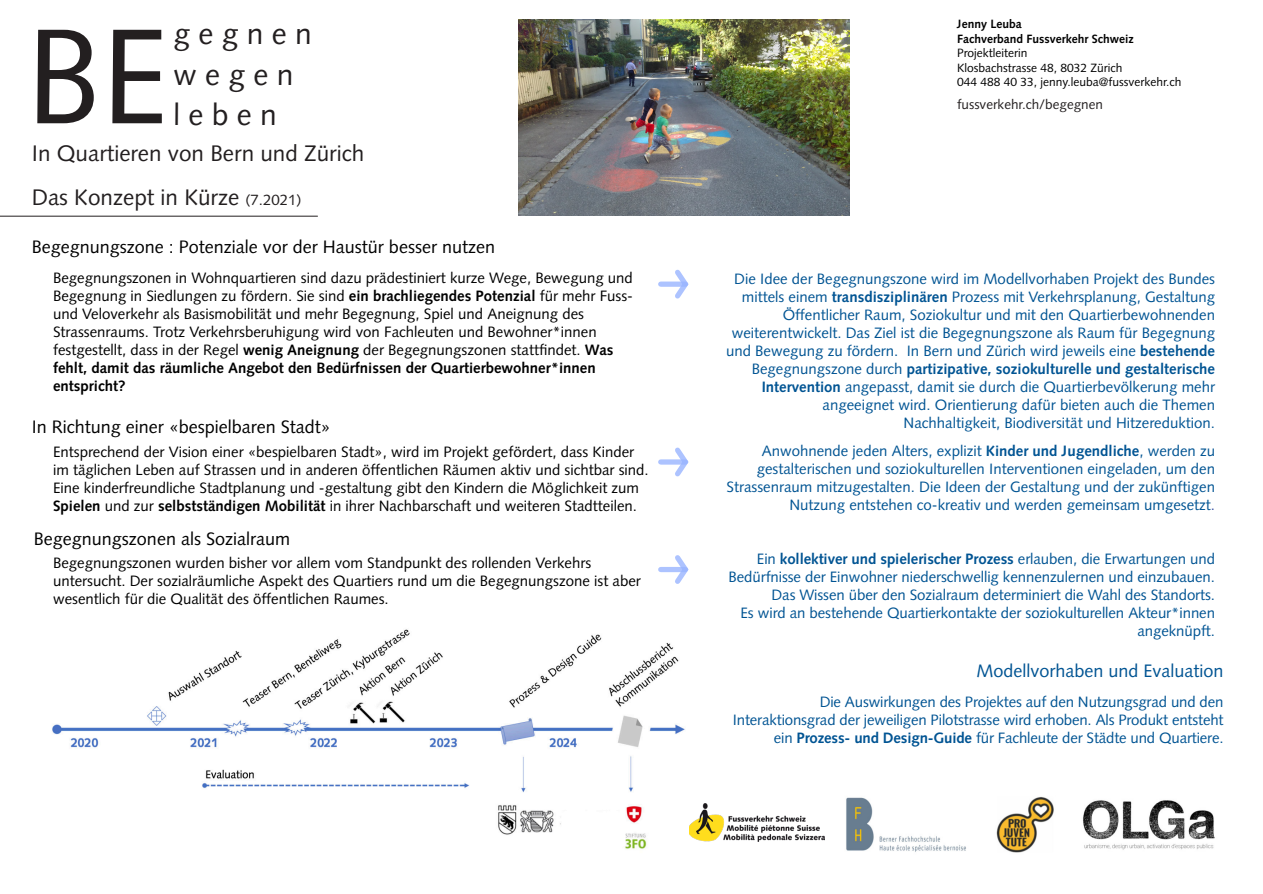
<style>
.page{position:relative;width:1263px;height:894px;background:#fff}
.page>*{position:absolute;margin:0;border:0;box-sizing:border-box;transform-origin:0 0}
.t1{font:135px "Syntax LT Std";color:#231f20}
.t2{font:30px/40.3px "Syntax LT Std";letter-spacing:.28em;color:#231f20}
.t3{font:22.5px/43.2px "Syntax LT Std";color:#231f20}
.t4{font:18px "Syntax LT Std";color:#000}
.t5{font:18px "Syntax LT Std";color:#005493}
.t6{font:15px/18px "Syntax LT Std";color:#005493;text-align:right}
.t7{font:15px/18px "Syntax LT Std";color:#000}
.t8{font:13.5px "Syntax LT Std";color:#231f20}
.t9{font:12px/14.4px "Syntax LT Std";color:#000}
.t10{font:700 12px/14.4px "Syntax LT Std";color:#000}
.s1{font-size:15px}
.s2{font-weight:700}
.s3{color:#3d53a4}
</style>
<div class="page">
<svg style="left:675px;top:269px;width:14px;height:30px"></svg>
<div style="left:661px;top:281px;width:24px;height:6px;background:#99b5ff;opacity:.81"></div>
<svg style="left:670px;top:555px;width:19px;height:29px"></svg>
<div style="left:661px;top:566px;width:24px;height:6px;background:#99b5ff;opacity:.81"></div>
<svg style="left:670px;top:447px;width:19px;height:30px"></svg>
<div style="left:661px;top:459px;width:24px;height:5px;background:#99b5ff;opacity:.81"></div>
<img style="left:52px;top:629px;width:654px;height:220px">
<img style="left:518px;top:19px;width:332px;height:196px">
<hr style="left:0;top:216px;width:318px;height:1px;background:#231f20">
<img style="left:689px;top:802px;width:136px;height:39px">
<img style="left:846px;top:796px;width:369px;height:57px">
<h1 class="t1" style="left:26px;top:22px;width:144px">BE</h1>
<h2 class="t2" style="left:173px;top:17px;width:140px">gegnen wegen leben</h2>
<h3 class="t3" style="left:32px;top:134px;width:334px">In Quartieren von Bern und Zürich<br>Das Konzept in Kürze <span class="s1">(7.2021)</span></h3>
<p class="t4" style="left:32px;top:239px;width:465px">Begegnungszone : Potenziale vor der Haustür besser nutzen</p>
<p class="t10" style="left:957px;top:18px;width:178px">Jenny Leuba<br>Fachverband Fussverkehr Schweiz</p>
<p class="t9" style="left:957px;top:47px;width:226px">Projektleiterin<br>Klosbachstrasse 48, 8032 Zürich<br>044 488 40 33, jenny.leuba@fussverkehr.ch</p>
<p class="t8" style="left:957px;top:99px;width:147px">fussverkehr.ch/begegnen</p>
<p class="t7" style="left:53px;top:270px;width:582px">Begegnungszonen in Wohnquartieren sind dazu prädestiniert kurze Wege, Bewegung und Begegnung in Siedlungen zu fördern. Sie sind <span class="s2">ein brachliegendes Potenzial</span> für mehr Fuss&shy;und Veloverkehr als Basismobilität und mehr Begegnung, Spiel und Aneignung des Strassenraums. Trotz Verkehrsberuhigung wird von Fachleuten und Bewohner*innen festgestellt, dass in der Regel <span class="s2">wenig Aneignung</span> der Begegnungszonen stattfindet. <span class="s2">Was fehlt, damit das räumliche Angebot den Bedürfnissen der Quartierbewohner*innen entspricht?</span></p>
<p class="t6" style="left:726px;top:271px;width:491px">Die Idee der Begegnungszone wird im Modellvorhaben Projekt des Bundes mittels einem <span class="s2">transdisziplinären</span> Prozess mit Verkehrsplanung, Gestaltung Öffentlicher Raum, Soziokultur und mit den Quartierbewohnenden weiterentwickelt. Das Ziel ist die Begegnungszone als Raum für Begegnung und Bewegung zu fördern. In Bern und Zürich wird jeweils eine <span class="s2">bestehende </span>Begegnungszone durch <span class="s2">partizipative, soziokulturelle und gestalterische Intervention</span> angepasst, damit sie durch die Quartierbevölkerung mehr angeeignet wird. Orientierung dafür bieten auch die Themen Nachhaltigkeit, Biodiversität und Hitzereduktion.</p>
<p class="t4" style="left:32px;top:419px;width:300px">In Richtung einer «bespielbaren Stadt»</p>
<p class="t7" style="left:53px;top:444px;width:597px">Entsprechend der Vision einer «bespielbaren Stadt», wird im Projekt gefördert, dass Kinder im täglichen Leben auf Strassen und in anderen öffentlichen Räumen aktiv und sichtbar sind.<br>Eine kinderfreundliche Stadtplanung und -gestaltung gibt den Kindern die Möglichkeit zum <span class="s2">Spielen</span> und zur <span class="s2">selbstständigen Mobilität</span> in ihrer Nachbarschaft und weiteren Stadtteilen.</p>
<p class="t6" style="left:727px;top:443px;width:490px">Anwohnende jeden Alters, explizit <span class="s2">Kinder und Jugendliche</span>, werden zu gestalterischen und soziokulturellen Interventionen eingeladen, um den Strassenraum mitzugestalten. Die Ideen der Gestaltung und der zukünftigen Nutzung entstehen co-kreativ und werden gemeinsam umgesetzt<span class="s3">.</span></p>
<p class="t4" style="left:34px;top:531px;width:258px">Begegnungszonen als Sozialraum</p>
<p class="t7" style="left:53px;top:555px;width:589px">Begegnungszonen wurden bisher vor allem vom Standpunkt des rollenden Verkehrs untersucht. Der sozialräumliche Aspekt des Quartiers rund um die Begegnungszone ist aber wesentlich für die Qualität des öffentlichen Raumes.</p>
<p class="t6" style="left:728px;top:551px;width:488px">Ein <span class="s2">kollektiver und spielerischer Prozess</span> erlauben, die Erwartungen und Bedürfnisse der Einwohner niederschwellig kennenzulernen und einzubauen.<br>Das Wissen über den Sozialraum determiniert die Wahl des Standorts.<br>Es wird an bestehende Quartierkontakte der soziokulturellen Akteur*innen angeknüpft.</p>
<p class="t5" style="left:976px;top:663px;width:249px">Modellvorhaben und Evaluation</p>
<p class="t6" style="left:733px;top:693px;width:492px">Die Auswirkungen des Projektes auf den Nutzungsgrad und den<br>Interaktionsgrad der jeweiligen Pilotstrasse wird erhoben. Als Produkt entsteht ein <span class="s2">Prozess- und Design-Guide</span> für Fachleute der Städte und Quartiere.</p>
</div>
